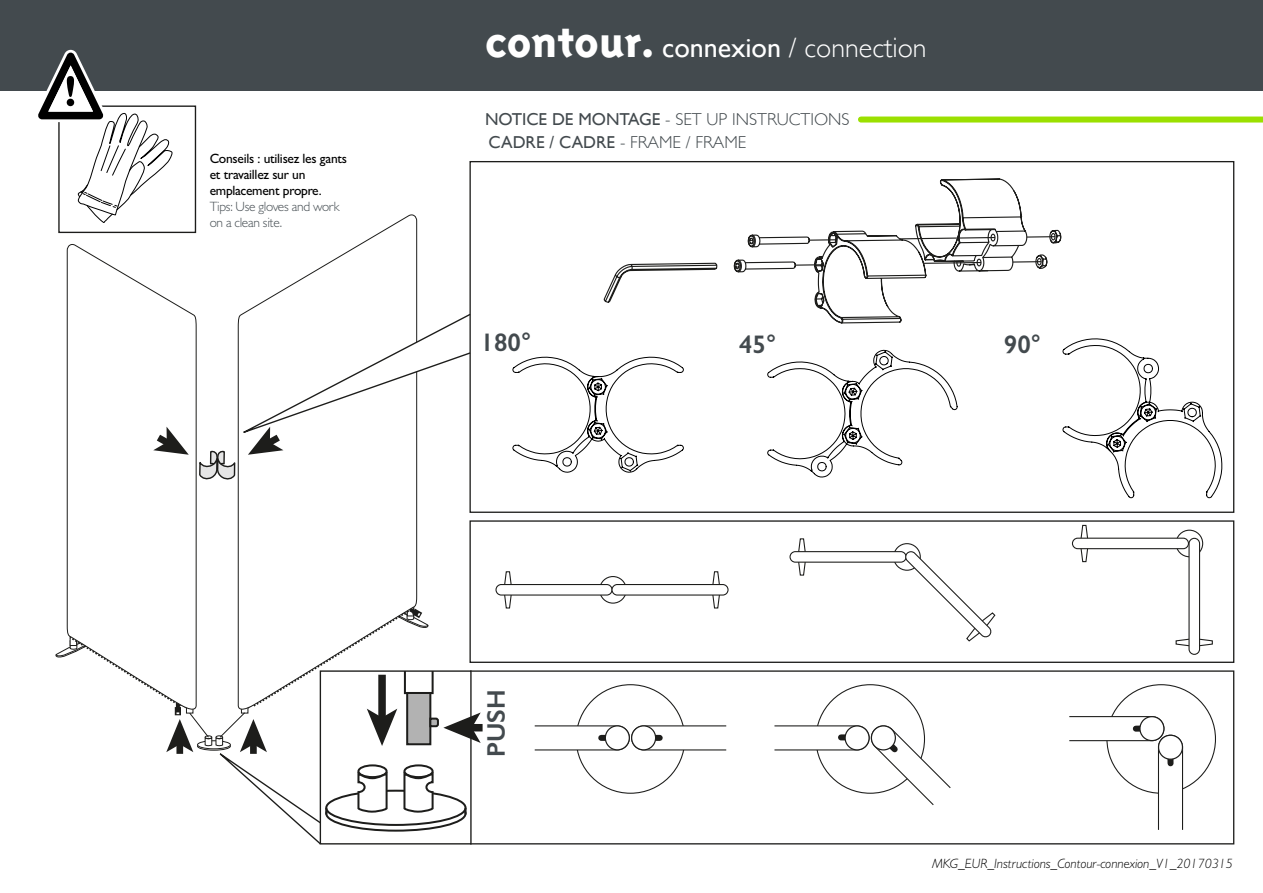
<style>
.page{position:relative;width:1263px;height:893px;background:#fff}
.page>*{position:absolute;margin:0;border:0;box-sizing:border-box;transform-origin:0 0}
.t1{font:300 28.05px "Gill Sans";color:#fff}
.t2{font:600 25.5px "Gill Sans";color:#434a4e}
.t3{font:300 17.25px/23.2px "Gill Sans";color:#434a4e}
.t4{font:500 13.5px/16.2px "Gill Sans MT Pro";letter-spacing:-.02em;color:#000}
.t5{font:italic 300 13.5px "Gill Sans MT Pro";color:#000}
.t6{font:300 13.5px/16.2px "Gill Sans MT Pro";letter-spacing:-.02em;color:#474f54}
.s1{font-family:"Triplex Sans";font-weight:800;font-size:47.1px}
.s2{font-weight:400}
</style>
<div class="page">
<div style="left:0;top:0;width:1263px;height:90px;background:#434a4e"></div>
<div style="left:861px;top:116px;width:402px;height:6px;background:#9be000"></div>
<div style="left:470px;top:724px;width:13px;height:7px;background:#1d1d1b"></div>
<svg style="left:35px;top:50px;width:446px;height:795px"></svg>
<svg style="left:603px;top:178px;width:459px;height:146px"></svg>
<hr style="left:795px;top:264px;width:28px;height:2px;background:#1d1d1b">
<svg style="left:922px;top:261px;width:60px;height:3px"></svg>
<hr style="left:1013px;top:261px;width:28px;height:2px;background:#1d1d1b">
<hr style="left:809px;top:239px;width:28px;height:2px;background:#1d1d1b">
<svg style="left:899px;top:236px;width:97px;height:4px"></svg>
<hr style="left:1027px;top:236px;width:28px;height:2px;background:#1d1d1b">
<svg style="left:1062px;top:338px;width:161px;height:161px"></svg>
<svg style="left:767px;top:349px;width:191px;height:129px"></svg>
<svg style="left:512px;top:356px;width:172px;height:117px"></svg>
<svg style="left:600px;top:576px;width:26px;height:27px"></svg>
<div style="left:599px;top:576px;width:28px;height:28px;border:1px solid #1d1d1b;border-radius:50%"></div>
<svg style="left:503px;top:571px;width:10px;height:38px"></svg>
<div style="left:496px;top:584px;width:116px;height:11px;background:#fff;border-radius:5px"></div>
<div style="left:495px;top:584px;width:117px;height:11px;border:1px solid #1d1d1b;border-radius:5px"></div>
<svg style="left:711px;top:571px;width:10px;height:38px"></svg>
<div style="left:612px;top:584px;width:116px;height:11px;background:#fff;border-radius:5px"></div>
<div style="left:611px;top:584px;width:117px;height:11px;border:1px solid #1d1d1b;border-radius:5px"></div>
<svg style="left:894px;top:544px;width:26px;height:26px"></svg>
<div style="left:893px;top:543px;width:28px;height:28px;border:1px solid #1d1d1b;border-radius:50%"></div>
<svg style="left:798px;top:538px;width:8px;height:38px"></svg>
<div style="left:790px;top:552px;width:116px;height:10px;background:#fff;border-radius:5px"></div>
<div style="left:789px;top:551px;width:117px;height:12px;border:1px solid #1d1d1b;border-radius:5px"></div>
<svg style="left:904px;top:550px;width:92px;height:92px"></svg>
<svg style="left:1176px;top:530px;width:27px;height:27px"></svg>
<div style="left:1175px;top:530px;width:28px;height:27px;border:1px solid #1d1d1b;border-radius:50%"></div>
<svg style="left:1079px;top:524px;width:10px;height:39px"></svg>
<div style="left:1072px;top:538px;width:116px;height:11px;background:#fff;border-radius:5px"></div>
<div style="left:1072px;top:538px;width:117px;height:11px;border:1px solid #1d1d1b;border-radius:5px"></div>
<svg style="left:1175px;top:637px;width:38px;height:10px"></svg>
<div style="left:1189px;top:538px;width:10px;height:116px;background:#fff;border-radius:5px"></div>
<div style="left:1188px;top:538px;width:12px;height:117px;border:1px solid #1d1d1b;border-radius:5px"></div>
<div style="left:469px;top:520px;width:765px;height:143px;border:1px solid #1d1d1b"></div>
<svg style="left:534px;top:725px;width:193px;height:26px"></svg>
<div style="left:632px;top:726px;width:24px;height:24px;background:#fff;border-radius:50%"></div>
<div style="left:631px;top:725px;width:25px;height:25px;border:1px solid #1d1d1b;border-radius:50%"></div>
<div style="left:605px;top:726px;width:24px;height:24px;background:#fff;border-radius:50%"></div>
<div style="left:605px;top:725px;width:25px;height:25px;border:1px solid #1d1d1b;border-radius:50%"></div>
<svg style="left:774px;top:723px;width:177px;height:82px"></svg>
<div style="left:845px;top:726px;width:24px;height:24px;background:#fff;border-radius:50%"></div>
<div style="left:844px;top:725px;width:26px;height:25px;border:1px solid #1d1d1b;border-radius:50%"></div>
<svg style="left:1069px;top:714px;width:116px;height:116px"></svg>
<div style="left:469px;top:670px;width:765px;height:174px;border:1px solid #1d1d1b"></div>
<p class="t4" style="left:210px;top:150px;width:139px">Conseils : utilisez les gants et travaillez sur un emplacement propre.</p>
<p class="t6" style="left:210px;top:198px;width:131px">Tips: Use gloves and work on a clean site.</p>
<h1 class="t1" style="left:485px;top:25px;width:443px"><span class="s1">contour.</span> <span class="s2">connexion</span> / connection</h1>
<p class="t3" style="left:485px;top:107px;width:366px"><span class="s2">NOTICE DE MONTAGE</span> - SET UP INSTRUCTIONS<br><span class="s2">CADRE / CADRE</span> - FRAME / FRAME</p>
<h2 class="t2" style="left:481px;top:327px;width:52px">180°</h2>
<h2 class="t2" style="left:739px;top:329px;width:39px">45°</h2>
<h2 class="t2" style="left:1004px;top:329px;width:39px">90°</h2>
<h2 class="t2" style="left:481px;top:757px;width:69px;rotate:-90deg">PUSH</h2>
<p class="t5" style="left:932px;top:855px;width:302px">MKG_EUR_Instructions_Contour-connexion_V1_20170315</p>
</div>
